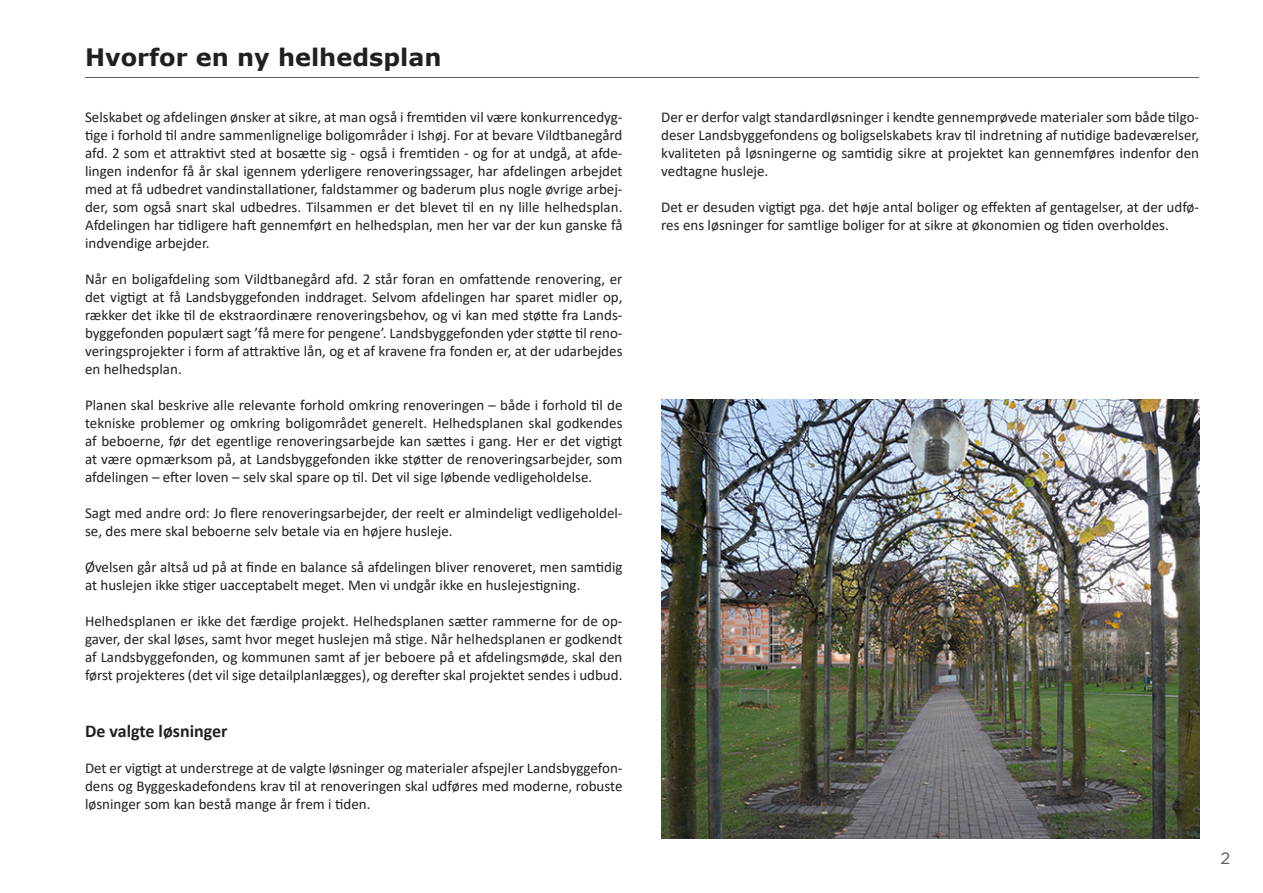
<style>
.page{position:relative;width:1263px;height:893px;background:#fff}
.page>*{position:absolute;margin:0;border:0;box-sizing:border-box;transform-origin:0 0}
.Overskrift_Side{font:700 24px "Verdana";color:#231f20}
.Brødtekst{font:700 18px "Calibri";color:#231f20}
.t1{font:16.5px "Gotham";color:#5a5a5a}
.Brødtekst-2{font:15px/18px "Calibri";color:#231f20;text-align:justify}
</style>
<div class="page">
<hr style="left:85px;top:77px;width:1114px;height:1px;background:#000">
<img style="left:661px;top:399px;width:538px;height:440px">
<p class="Overskrift_Side" style="left:85px;top:40px;width:358px">Hvorfor en ny helhedsplan</p>
<p class="Brødtekst-2" style="left:85px;top:107px;width:539px">Selskabet og afdelingen ønsker at sikre, at man også i fremtiden vil være konkurrencedyg&shy;tige i forhold til andre sammenlignelige boligområder i Ishøj. For at bevare Vildtbanegård afd. 2 som et attraktivt sted at bosætte sig - også i fremtiden - og for at undgå, at afde&shy;lingen indenfor få år skal igennem yderligere renoveringssager, har afdelingen arbejdet med at få udbedret vandinstallationer, faldstammer og baderum plus nogle øvrige arbej&shy;der, som også snart skal udbedres. Tilsammen er det blevet til en ny lille helhedsplan.<br>Afdelingen har tidligere haft gennemført en helhedsplan, men her var der kun ganske få indvendige arbejder.</p>
<p class="Brødtekst-2" style="left:85px;top:269px;width:539px">Når en boligafdeling som Vildtbanegård afd. 2 står foran en omfattende renovering, er det vigtigt at få Landsbyggefonden inddraget. Selvom afdelingen har sparet midler op, rækker det ikke til de ekstraordinære renoveringsbehov, og vi kan med støtte fra Lands&shy;byggefonden populært sagt ’få mere for pengene’. Landsbyggefonden yder støtte til reno&shy;veringsprojekter i form af attraktive lån, og et af kravene fra fonden er, at der udarbejdes en helhedsplan.</p>
<p class="Brødtekst-2" style="left:85px;top:395px;width:539px">Planen skal beskrive alle relevante forhold omkring renoveringen – både i forhold til de tekniske problemer og omkring boligområdet generelt. Helhedsplanen skal godkendes af beboerne, før det egentlige renoveringsarbejde kan sættes i gang. Her er det vigtigt at være opmærksom på, at Landsbyggefonden ikke støtter de renoveringsarbejder, som afdelingen – efter loven – selv skal spare op til. Det vil sige løbende vedligeholdelse.</p>
<p class="Brødtekst-2" style="left:85px;top:503px;width:539px">Sagt med andre ord: Jo flere renoveringsarbejder, der reelt er almindeligt vedligeholdel&shy;se, des mere skal beboerne selv betale via en højere husleje.</p>
<p class="Brødtekst-2" style="left:85px;top:557px;width:539px">Øvelsen går altså ud på at finde en balance så afdelingen bliver renoveret, men samtidig at huslejen ikke stiger uacceptabelt meget. Men vi undgår ikke en huslejestigning.</p>
<p class="Brødtekst-2" style="left:85px;top:611px;width:539px">Helhedsplanen er ikke det færdige projekt. Helhedsplanen sætter rammerne for de op&shy;gaver, der skal løses, samt hvor meget huslejen må stige. Når helhedsplanen er godkendt af Landsbyggefonden, og kommunen samt af jer beboere på et afdelingsmøde, skal den først projekteres (det vil sige detailplanlægges), og derefter skal projektet sendes i udbud.</p>
<p class="Brødtekst" style="left:85px;top:719px;width:144px">De valgte løsninger</p>
<p class="Brødtekst-2" style="left:85px;top:759px;width:539px">Det er vigtigt at understrege at de valgte løsninger og materialer afspejler Landsbyggefon&shy;dens og Byggeskadefondens krav til at renoveringen skal udføres med moderne, robuste løsninger som kan bestå mange år frem i tiden.</p>
<p class="Brødtekst-2" style="left:661px;top:107px;width:539px">Der er derfor valgt standardløsninger i kendte gennemprøvede materialer som både tilgo&shy;deser Landsbyggefondens og boligselskabets krav til indretning af nutidige badeværelser, kvaliteten på løsningerne og samtidig sikre at projektet kan gennemføres indenfor den vedtagne husleje.</p>
<p class="Brødtekst-2" style="left:661px;top:197px;width:539px">Det er desuden vigtigt pga. det høje antal boliger og effekten af gentagelser, at der udfø&shy;res ens løsninger for samtlige boliger for at sikre at økonomien og tiden overholdes.</p>
<p class="t1" style="left:1220px;top:847px;width:11px">2</p>
</div>
